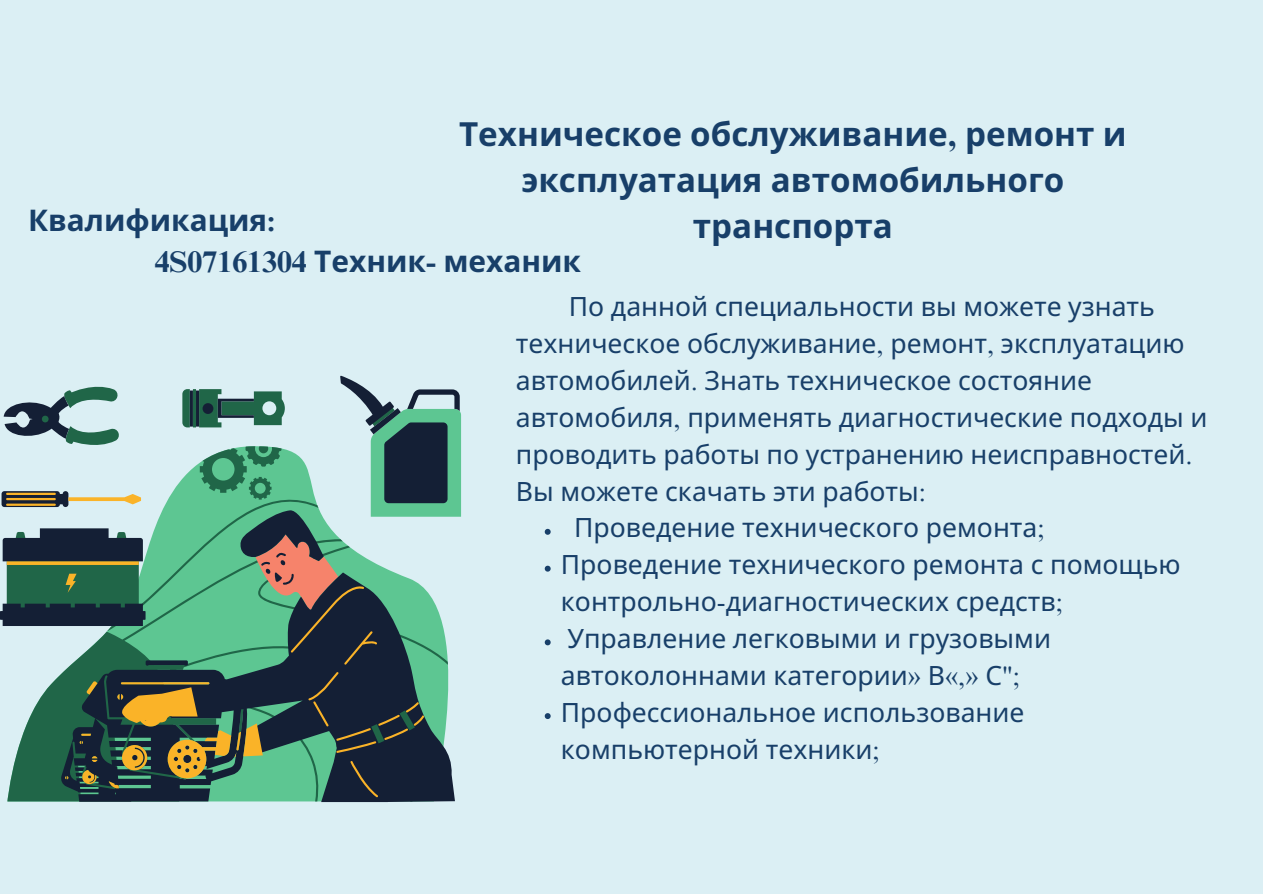
<style>
.page{position:relative;width:1263px;height:894px;background:#fff}
.page>*{position:absolute;margin:0;border:0;box-sizing:border-box;transform-origin:0 0}
.t1{font:700 33.15px/46px "Noto Sans";color:#183f69;text-align:center}
.t2{font:700 29.85px "Noto Sans";color:#183f69}
.t3{font:26.55px/36.8px "Noto Sans";color:#183f69}
.s1{font-family:"Times NRMT Pro"}
</style>
<div class="page">
<div style="left:0;top:0;width:1263px;height:893px;background:#dbeff4"></div>
<svg style="left:0;top:375px;width:460px;height:426px"></svg>
<svg style="left:6px;top:492px;width:418px;height:305px;background:#577e6b"></svg>
<svg style="left:545px;top:528px;width:6px;height:6px"></svg>
<svg style="left:545px;top:565px;width:6px;height:6px"></svg>
<svg style="left:545px;top:639px;width:6px;height:6px"></svg>
<svg style="left:545px;top:713px;width:6px;height:5px"></svg>
<p class="t1" style="left:459px;top:112px;width:669px">Техническое обслуживание<span class="s1">,</span> ремонт и эксплуатация автомобильного</p>
<p class="t2" style="left:28px;top:199px;width:249px">Квалификация<span class="s1">:</span></p>
<p class="t1" style="left:693px;top:204px;width:201px">транспорта</p>
<p class="t2" style="left:155px;top:240px;width:428px"><span class="s1">4S07161304</span> Техник<span class="s1">-</span> механик</p>
<p class="t3" style="left:516px;top:289px;width:693px;text-indent:53px">По данной специальности вы можете узнать техническое обслуживание<span class="s1">,</span> ремонт<span class="s1">,</span> эксплуатацию автомобилей<span class="s1">.</span> Знать техническое состояние автомобиля<span class="s1">,</span> применять диагностические подходы и проводить работы по устранению неисправностей<span class="s1">.<br></span>Вы можете скачать эти работы<span class="s1">:</span></p>
<p class="t3" style="left:561px;top:510px;width:621px;text-indent:13px">Проведение технического ремонта<span class="s1">; </span>Проведение технического ремонта с помощью контрольно<span class="s1">-</span>диагностических средств<span class="s1">; </span>Управление легковыми и грузовыми автоколоннами категории<span class="s1">»</span> В<span class="s1">«,»</span> С<span class="s1">"; </span>Профессиональное использование компьютерной техники<span class="s1">;</span></p>
</div>
